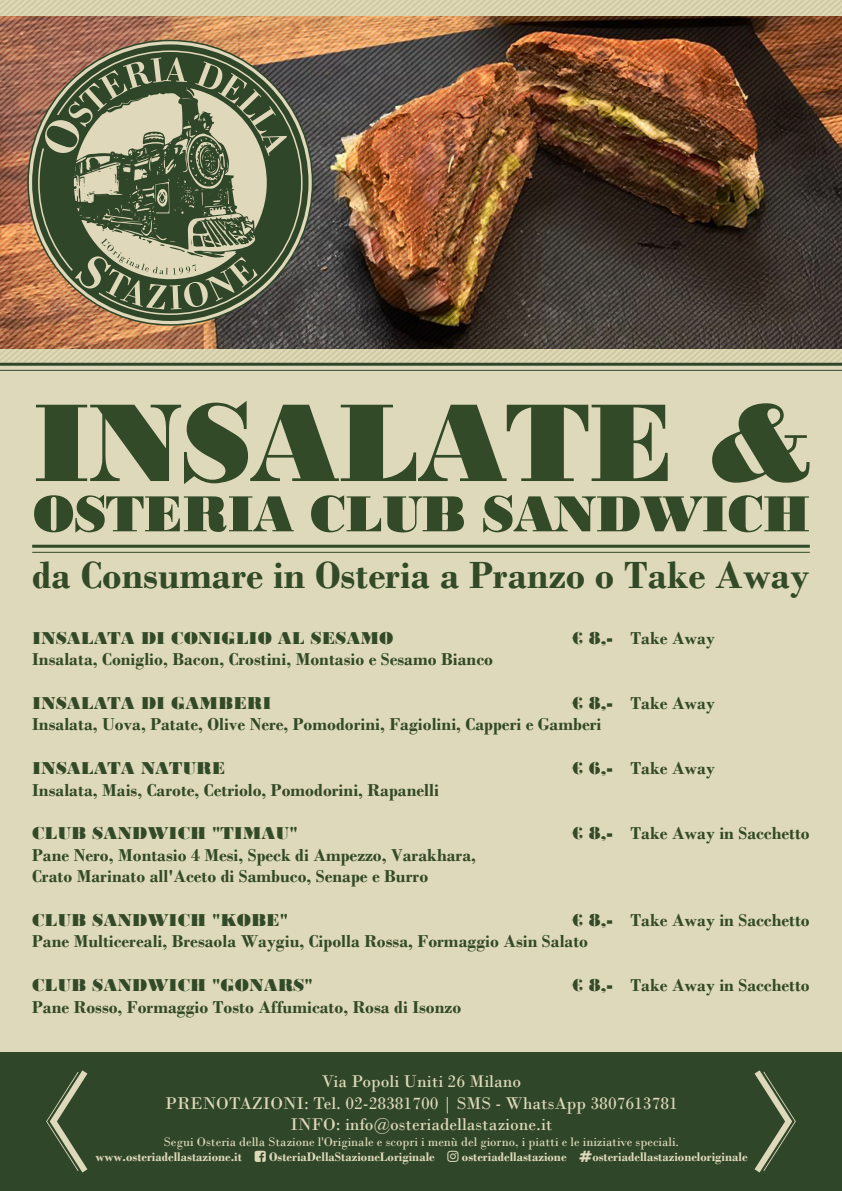
<style>
.page{position:relative;width:842px;height:1191px;background:#ded9ba}
.page>*{position:absolute;margin:0;border:0;box-sizing:border-box;transform-origin:0 0}
.t1{font:116.5px "Bodoni MT Black";letter-spacing:-.02em;color:#324a27}
.t2{font:53.3px "Bodoni MT Black";letter-spacing:-.02em;color:#324a27}
.t3{font:700 39.7px "Bodoni";color:#324a27}
.t4{font:700 18.1px/21.7px "Bodoni";color:#324a27}
.t5{font:18.1px "Bodoni MT Black";color:#324a27}
.t6{font:17.8px/21.4px "Bodoni";color:#ded9ba;text-align:center}
.t7{font:700 13px "Bodoni";color:#ded9ba}
.t8{font:13px "Bodoni";color:#ded9ba}
.s1{font-family:"Bodoni MT Black";font-weight:400}
</style>
<div class="page">
<div style="left:0;top:1052px;width:842px;height:139px;background:#304629"></div>
<svg style="left:46px;top:1070px;width:41px;height:102px"></svg>
<svg style="left:754px;top:1070px;width:42px;height:102px"></svg>
<img style="left:0;top:0;width:842px;height:363px">
<svg style="left:27px;top:40px;width:286px;height:286px"></svg>
<svg style="left:47px;top:126px;width:192px;height:148px"></svg>
<hr style="left:0;top:370px;width:842px;height:1px;background:#2f462b">
<hr style="left:0;top:363px;width:842px;height:3px;background:#2f462b">
<hr style="left:32px;top:552px;width:778px;height:1px;background:#2f4a28">
<hr style="left:32px;top:545px;width:778px;height:3px;background:#2f4a28">
<h1 class="t1" style="left:32px;top:374px;width:781px">INSALATE &amp;</h1>
<h2 class="t2" style="left:32px;top:482px;width:779px">OSTERIA CLUB SANDWICH</h2>
<h3 class="t3" style="left:32px;top:551px;width:779px">da Consumare in Osteria a Pranzo o Take Away</h3>
<p class="t5" style="left:32px;top:627px;width:363px">INSALATA DI CONIGLIO AL SESAMO</p>
<p class="t4" style="left:571px;top:627px;width:145px"><span class="s1">€ 8,-</span> Take Away</p>
<p class="t4" style="left:32px;top:648px;width:462px">Insalata, Coniglio, Bacon, Crostini, Montasio e Sesamo Bianco</p>
<p class="t5" style="left:32px;top:692px;width:241px">INSALATA DI GAMBERI</p>
<p class="t4" style="left:32px;top:692px;width:684px;text-indent:539px"><span class="s1">€ 8,-</span> Take Away<br>Insalata, Uova, Patate, Olive Nere, Pomodorini, Fagiolini, Capperi e Gamberi</p>
<p class="t5" style="left:32px;top:757px;width:195px">INSALATA NATURE</p>
<p class="t4" style="left:571px;top:757px;width:145px"><span class="s1">€ 6,-</span> Take Away</p>
<p class="t4" style="left:32px;top:778px;width:408px">Insalata, Mais, Carote, Cetriolo, Pomodorini, Rapanelli</p>
<p class="t5" style="left:32px;top:822px;width:267px">CLUB SANDWICH "TIMAU"</p>
<p class="t4" style="left:571px;top:822px;width:240px"><span class="s1">€ 8,-</span> Take Away in Sacchetto</p>
<p class="t4" style="left:32px;top:843px;width:445px">Pane Nero, Montasio 4 Mesi, Speck di Ampezzo, Varakhara,<br>Crato Marinato all'Aceto di Sambuco, Senape e Burro</p>
<p class="t5" style="left:32px;top:909px;width:257px">CLUB SANDWICH "KOBE"</p>
<p class="t4" style="left:32px;top:909px;width:779px;text-indent:539px"><span class="s1">€ 8,-</span> Take Away in Sacchetto<br>Pane Multicereali, Bresaola Waygiu, Cipolla Rossa, Formaggio Asin Salato</p>
<p class="t5" style="left:32px;top:974px;width:282px">CLUB SANDWICH "GONARS"</p>
<p class="t4" style="left:571px;top:974px;width:240px"><span class="s1">€ 8,-</span> Take Away in Sacchetto</p>
<p class="t4" style="left:32px;top:995px;width:431px">Pane Rosso, Formaggio Tosto Affumicato, Rosa di Isonzo</p>
<p class="t6" style="left:165px;top:1070px;width:514px">Via Popoli Uniti 26 Milano<br>PRENOTAZIONI: Tel. 02-28381700 | SMS - WhatsApp 3807613781<br>INFO: info@osteriadellastazione.it</p>
<p class="t8" style="left:164px;top:1133px;width:517px">Segui Osteria della Stazione l'Originale e scopri i menù del giorno, i piatti e le iniziative speciali.</p>
<p class="t7" style="left:95px;top:1149px;width:148px">www.osteriadellastazione.it</p>
<p class="t7" style="left:269px;top:1149px;width:167px">OsteriaDellaStazioneLoriginale</p>
<p class="t7" style="left:462px;top:1149px;width:106px">osteriadellastazione</p>
<p class="t7" style="left:592px;top:1149px;width:157px">osteriadellastazioneloriginale</p>
</div>
